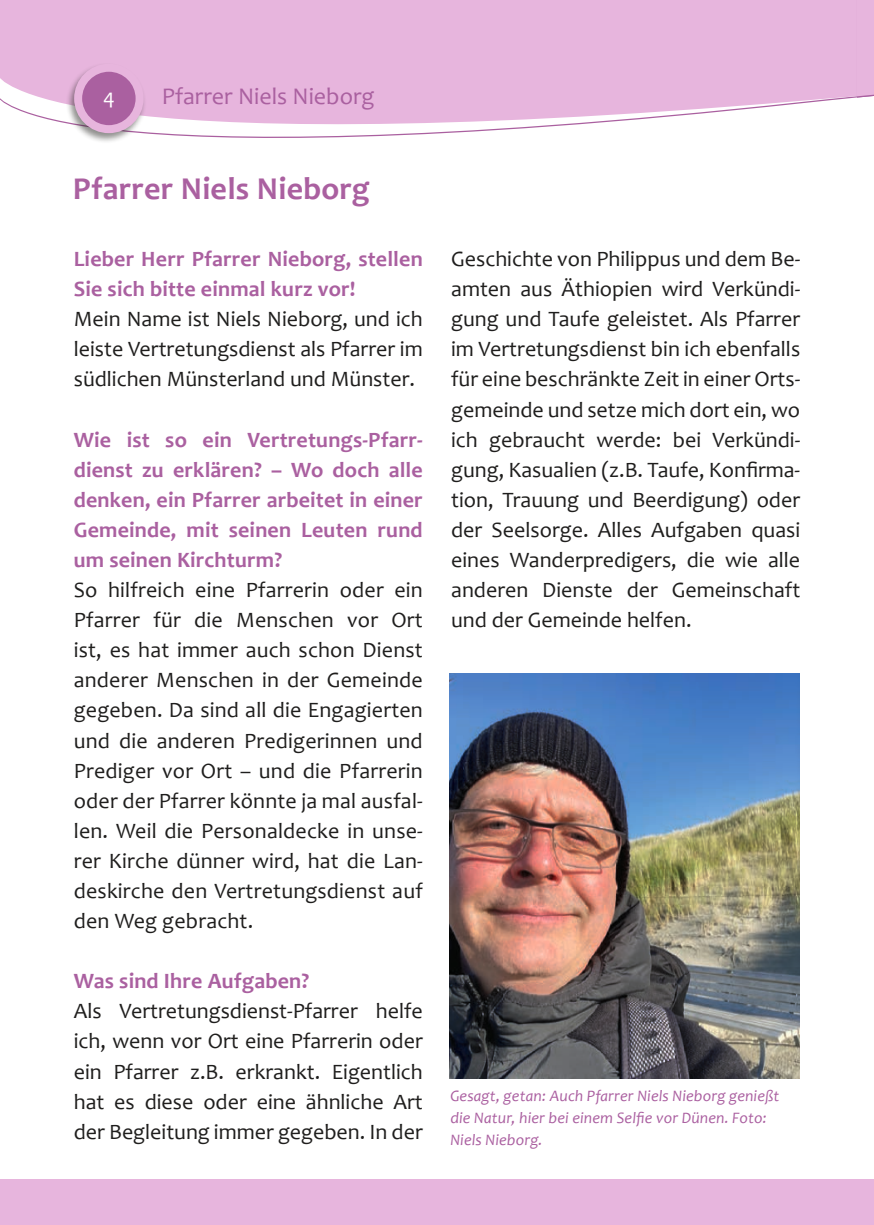
<style>
.page{position:relative;width:874px;height:1225px;background:#fff}
.page>*{position:absolute;margin:0;border:0;box-sizing:border-box;transform-origin:0 0}
.Überschrift_1{font:700 32px "Candara";letter-spacing:.01em;color:#aa60a0}
.Rubrik{font:24px "Candara";color:#aa60a0}
.Standardtext{font:22px/30px "Candara";color:#1f1e1d;text-align:justify}
.Standardtext-2{font:700 22px/30px "Candara";letter-spacing:.01em;color:#aa60a0}
.Seitenzahl{font:22px "Candara";color:#fff}
.Bildunterschrift_und_Autor{font:italic 16px/22px "Candara";letter-spacing:.01em;color:#aa5fa0}
</style>
<div class="page">
<svg style="left:0;top:0;width:856px;height:138px;fill:#e7b5dd"></svg>
<div style="left:0;top:1179px;width:856px;height:46px;background:#e7b5dd"></div>
<div style="left:855px;top:1179px;width:18px;height:46px;background:#e7b5dd"></div>
<div style="left:66px;top:63px;width:80px;height:81px;background:#21201c;opacity:.5"></div>
<div style="left:78px;top:68px;width:61px;height:61px;background:#aa60a0;border-radius:50%"></div>
<div style="left:74px;top:64px;width:69px;height:69px;border:8px solid #e7b5dd;border-radius:50%"></div>
<div style="left:856px;top:0;width:17px;height:98px;background:#e7b5dd"></div>
<img style="left:449px;top:673px;width:350px;height:405px">
<p class="Seitenzahl" style="left:103px;top:83px;width:13px">4</p>
<p class="Rubrik" style="left:162px;top:81px;width:214px">Pfarrer Niels Nieborg</p>
<p class="Überschrift_1" style="left:73px;top:168px;width:298px">Pfarrer Niels Nieborg</p>
<p class="Standardtext-2" style="left:74px;top:244px;width:350px">Lieber Herr Pfarrer Nieborg, stellen<br>Sie sich bitte einmal kurz vor!</p>
<p class="Standardtext" style="left:74px;top:304px;width:350px">Mein Name ist Niels Nieborg, und ich leiste Vertretungsdienst als Pfarrer im südlichen Münsterland und Münster.</p>
<p class="Standardtext-2" style="left:74px;top:424px;width:350px;text-align:justify">Wie ist so ein Vertretungs-Pfarr&shy;dienst zu erklären? – Wo doch alle denken, ein Pfarrer arbeitet in einer Gemeinde, mit seinen Leuten rund um seinen Kirchturm?</p>
<p class="Standardtext" style="left:74px;top:574px;width:350px">So hilfreich eine Pfarrerin oder ein Pfarrer für die Menschen vor Ort ist, es hat immer auch schon Dienst anderer Menschen in der Gemeinde gegeben. Da sind all die Engagierten und die anderen Predigerinnen und Prediger vor Ort – und die Pfarrerin oder der Pfarrer könnte ja mal ausfal&shy;len. Weil die Personaldecke in unse&shy;rer Kirche dünner wird, hat die Lan&shy;deskirche den Vertretungsdienst auf den Weg gebracht.</p>
<p class="Standardtext-2" style="left:74px;top:965px;width:237px">Was sind Ihre Aufgaben?</p>
<p class="Standardtext" style="left:74px;top:996px;width:350px">Als Vertretungsdienst-Pfarrer helfe ich, wenn vor Ort eine Pfarrerin oder ein Pfarrer z.B. erkrankt. Eigentlich hat es diese oder eine ähnliche Art der Begleitung immer gegeben. In der</p>
<p class="Standardtext" style="left:451px;top:244px;width:350px">Geschichte von Philippus und dem Be&shy;amten aus Äthiopien wird Verkündi&shy;gung und Taufe geleistet. Als Pfarrer im Vertretungsdienst bin ich ebenfalls für eine beschränkte Zeit in einer Orts&shy;gemeinde und setze mich dort ein, wo ich gebraucht werde: bei Verkündi&shy;gung, Kasualien (z.B. Taufe, Konfirma&shy;tion, Trauung und Beerdigung) oder der Seelsorge. Alles Aufgaben quasi eines Wanderpredigers, die wie alle anderen Dienste der Gemeinschaft und der Gemeinde helfen.</p>
<p class="Bildunterschrift_und_Autor" style="left:450px;top:1085px;width:330px">Gesagt, getan: Auch Pfarrer Niels Nieborg genießt die Natur, hier bei einem Selfie vor Dünen. Foto:<br>Niels Nieborg.</p>
</div>
